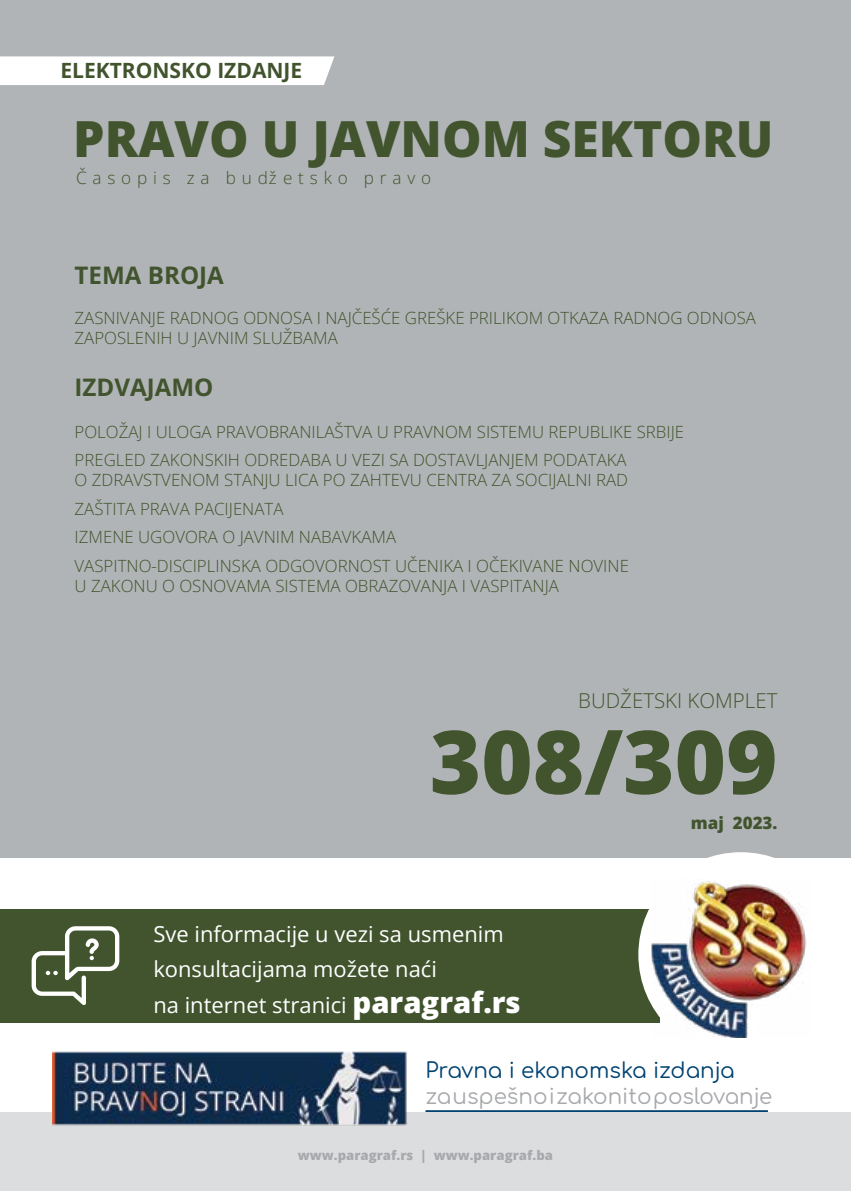
<style>
.page{position:relative;width:851px;height:1191px;background:#fff}
.page>*{position:absolute;margin:0;border:0;box-sizing:border-box;transform-origin:0 0}
.t1{font:800 87.75px "Open Sans";color:#41542e}
.t2{font:800 49.8px "Open Sans";color:#41542e}
.t3{font:700 24.15px "Open Sans";color:#41542e}
.t4{font:21.9px/35.1px "Open Sans";color:#fff}
.t5{font:21.45px "Comfortaa";color:#a7a9ac}
.t6{font:21.45px "Comfortaa";color:#004271}
.t7{font:700 21px "Open Sans";color:#41542e}
.t8{font:300 20.55px "Open Sans";color:#41542e}
.t9{font:300 17.1px "Open Sans";letter-spacing:.34em;color:#41542e}
.t10{font:800 16.95px "Open Sans";color:#41542e}
.t11{font:300 16.8px/28.5px "Open Sans";color:#41542e}
.t12{font:800 13.2px "Open Sans";color:#a7a9ac}
.s1{font-weight:800;font-size:29.25px}
</style>
<div class="page">
<div style="left:1px;top:908px;width:659px;height:114px;background:#41542e"></div>
<div style="left:0;top:0;width:850px;height:858px;background:#b1b4b6"></div>
<div style="left:0;top:1112px;width:850px;height:79px;background:#dcddde"></div>
<hr style="left:425px;top:1110px;width:342px;height:2px;background:#004271">
<div style="left:638px;top:852px;width:205px;height:205px;background:#fff;border-radius:50%"></div>
<img style="left:651px;top:881px;width:155px;height:156px">
<img style="left:53px;top:1051px;width:354px;height:75px">
<svg style="left:32px;top:926px;width:87px;height:79px"></svg>
<div style="left:0;top:56px;width:334px;height:29px;background:#fff"></div>
<p class="t7" style="left:60px;top:56px;width:243px">ELEKTRONSKO IZDANJE</p>
<h2 class="t2" style="left:73px;top:105px;width:701px">PRAVO U JAVNOM SEKTORU</h2>
<p class="t9" style="left:76px;top:166px;width:356px">Časopis za budžetsko pravo</p>
<h3 class="t3" style="left:75px;top:259px;width:151px">TEMA BROJA</h3>
<p class="t11" style="left:75px;top:307px;width:682px;line-height:20.2px">ZASNIVANJE RADNOG ODNOSA I NAJČEŠĆE GREŠKE PRILIKOM OTKAZA RADNOG ODNOSA<br>ZAPOSLENIH U JAVNIM SLUŽBAMA</p>
<h3 class="t3" style="left:75px;top:371px;width:140px">IZDVAJAMO</h3>
<p class="t11" style="left:75px;top:417px;width:611px">POLOŽAJ I ULOGA PRAVOBRANILAŠTVA U PRAVNOM SISTEMU REPUBLIKE SRBIJE<br>PREGLED ZAKONSKIH ODREDABA U VEZI SA DOSTAVLJANJEM PODATAKA</p>
<p class="t11" style="left:75px;top:465px;width:555px">O ZDRAVSTVENOM STANJU LICA PO ZAHTEVU CENTRA ZA SOCIJALNI RAD ZAŠTITA PRAVA PACIJENATA<br>IZMENE UGOVORA O JAVNIM NABAVKAMA<br>VASPITNO-DISCIPLINSKA ODGOVORNOST UČENIKA I OČEKIVANE NOVINE</p>
<p class="t11" style="left:75px;top:571px;width:486px">U ZAKONU O OSNOVAMA SISTEMA OBRAZOVANJA I VASPITANJA</p>
<p class="t8" style="left:578px;top:686px;width:201px">BUDŽETSKI KOMPLET</p>
<h1 class="t1" style="left:429px;top:702px;width:349px">308/309</h1>
<p class="t10" style="left:690px;top:811px;width:88px">maj 2023.</p>
<h3 class="t4" style="left:153px;top:916px;width:369px">Sve informacije u vezi sa usmenim konsultacijama možete naći<br>na internet stranici <span class="s1">paragraf.rs</span></h3>
<p class="t6" style="left:425px;top:1050px;width:310px">Pravna i ekonomska izdanja</p>
<p class="t5" style="left:425px;top:1076px;width:348px">za uspešno i zakonito poslovanje</p>
<p class="t12" style="left:298px;top:1146px;width:256px">www.paragraf.rs | www.paragraf.ba</p>
</div>
